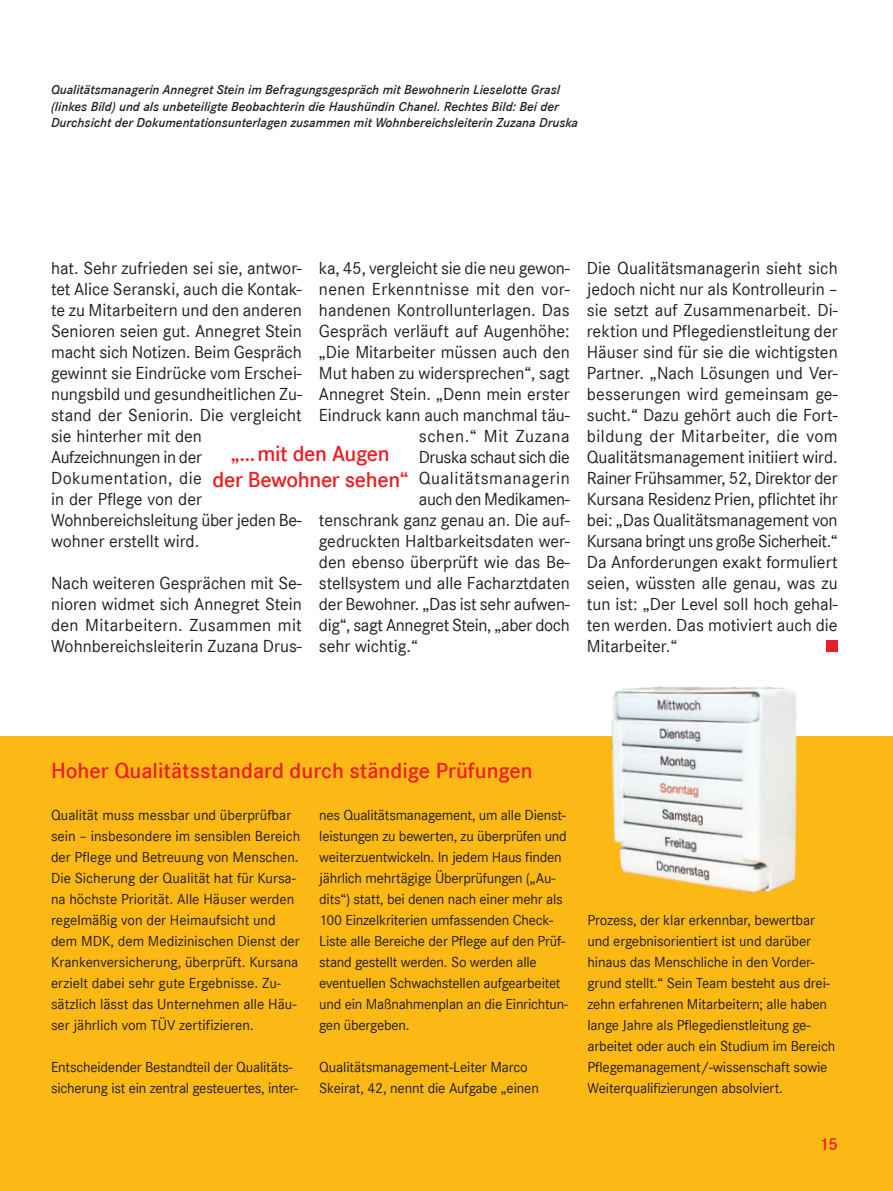
<style>
.page{position:relative;width:893px;height:1191px;background:#fff}
.page>*{position:absolute;margin:0;border:0;box-sizing:border-box;transform-origin:0 0}
.t1{font:600 22.5px/25.2px "Corporate S";color:#ee1d23;text-align:center}
.t2{font:18px/21px "Corporate S";color:#231f20;text-align:justify}
.t3{font:18px "Corporate S";letter-spacing:-.02em;color:#231f20}
.t4{font:18px "Corporate S";letter-spacing:.03em;color:#231f20}
.t5{font:18px "Corporate S";letter-spacing:.02em;color:#231f20}
.t6{font:18px "Corporate S";letter-spacing:-.025em;color:#231f20}
.t7{font:600 18px "Corporate S";color:#ee1d23}
.t8{font:15px/21px "Corporate S";letter-spacing:-.01em;color:#231f20}
.t9{font:italic 600 13.5px/16.5px "Corporate S";color:#231f20}
</style>
<div class="page">
<div style="left:0;top:736px;width:893px;height:455px;background:#fcb814"></div>
<img style="left:611px;top:686px;width:187px;height:208px">
<div style="left:826px;top:640px;width:12px;height:12px;background:#ee1d23"></div>
<p class="t9" style="left:51px;top:81px;width:529px">Qualitätsmanagerin Annegret Stein im Befragungsgespräch mit Bewohnerin Lieselotte Grasl (linkes Bild) und als unbeteiligte Beobachterin die Haushündin Chanel. Rechtes Bild: Bei der<br>Durchsicht der Dokumentationsunterlagen zusammen mit Wohnbereichsleiterin Zuzana Druska</p>
<p class="t2" style="left:51px;top:258px;width:252px;text-align:left">hat. Sehr zufrieden sei sie, antwor&shy;tet Alice Seranski, auch die Kontak&shy;te zu Mitarbeitern und den anderen<br>Senioren seien gut. Annegret Stein macht sich Notizen. Beim Gespräch gewinnt sie Eindrücke vom Erschei&shy;nungsbild und gesundheitlichen Zu&shy;stand der Seniorin. Die vergleicht sie hinterher mit den<br>Aufzeichnungen in der<br>Dokumentation, die<br>in der Pflege von der<br>Wohnbereichsleitung über jeden Be&shy;wohner erstellt wird.</p>
<p class="t2" style="left:51px;top:573px;width:252px">Nach weiteren Gesprächen mit Se&shy;nioren widmet sich Annegret Stein den Mitarbeitern. Zusammen mit Wohnbereichsleiterin Zuzana Drus-</p>
<p class="t2" style="left:319px;top:258px;width:252px">ka, 45, vergleicht sie die neu gewon-</p>
<p class="t5" style="left:319px;top:279px;width:252px">nenen Erkenntnisse mit den vor-</p>
<p class="t2" style="left:319px;top:300px;width:252px">handenen Kontrollunterlagen. Das</p>
<p class="t2" style="left:319px;top:321px;width:252px">Gespräch verläuft auf Augenhöhe:</p>
<p class="t2" style="left:319px;top:342px;width:252px">„Die Mitarbeiter müssen auch den</p>
<p class="t2" style="left:319px;top:363px;width:252px">Mut haben zu widersprechen“, sagt</p>
<p class="t2" style="left:319px;top:384px;width:252px">Annegret Stein. „Denn mein erster</p>
<p class="t2" style="left:319px;top:405px;width:252px">Eindruck kann auch manchmal täu-</p>
<p class="t4" style="left:419px;top:426px;width:152px">schen.“ Mit Zuzana</p>
<p class="t6" style="left:419px;top:447px;width:152px">Druska schaut sich die</p>
<p class="t4" style="left:419px;top:468px;width:152px">Qualitätsmanagerin</p>
<p class="t3" style="left:419px;top:489px;width:152px">auch den Medikamen-</p>
<p class="t2" style="left:319px;top:510px;width:252px">tenschrank ganz genau an. Die auf-</p>
<p class="t2" style="left:319px;top:531px;width:252px">gedruckten Haltbarkeitsdaten wer-</p>
<p class="t2" style="left:319px;top:552px;width:252px">den ebenso überprüft wie das Be-</p>
<p class="t2" style="left:319px;top:573px;width:252px">stellsystem und alle Facharztdaten</p>
<p class="t2" style="left:319px;top:594px;width:252px">der Bewohner. „Das ist sehr aufwen-</p>
<p class="t3" style="left:319px;top:615px;width:252px">dig“, sagt Annegret Stein, „aber doch</p>
<p class="t2" style="left:319px;top:636px;width:100px">sehr wichtig.“</p>
<p class="t1" style="left:212px;top:442px;width:197px">„…mit den Augen<br>der Bewohner sehen“</p>
<p class="t2" style="left:587px;top:258px;width:252px">Die Qualitätsmanagerin sieht sich jedoch nicht nur als Kontrolleurin – sie setzt auf Zusammenarbeit. Di&shy;rektion und Pflegedienstleitung der Häuser sind für sie die wichtigsten Partner. „Nach Lösungen und Ver&shy;besserungen wird gemeinsam ge&shy;sucht.“ Dazu gehört auch die Fort&shy;bildung der Mitarbeiter, die vom Qualitätsmanagement initiiert wird.<br>Rainer Frühsammer, 52, Direktor der Kursana Residenz Prien, pflichtet ihr bei: „Das Qualitätsmanagement von Kursana bringt uns große Sicherheit.“ Da Anforderungen exakt formuliert seien, wüssten alle genau, was zu tun ist: „Der Level soll hoch gehal&shy;ten werden. Das motiviert auch die Mitarbeiter.“</p>
<p class="t1" style="left:51px;top:758px;width:483px">Hoher Qualitätsstandard durch ständige Prüfungen</p>
<p class="t8" style="left:51px;top:805px;width:251px">Qualität muss messbar und überprüfbar sein – insbesondere im sensiblen Bereich der Pflege und Betreuung von Menschen.<br>Die Sicherung der Qualität hat für Kursa&shy;na höchste Priorität. Alle Häuser werden regelmäßig von der Heimaufsicht und dem MDK, dem Medizinischen Dienst der Krankenversicherung, überprüft. Kursana erzielt dabei sehr gute Ergebnisse. Zu&shy;sätzlich lässt das Unternehmen alle Häu&shy;ser jährlich vom TÜV zertifizieren.</p>
<p class="t8" style="left:51px;top:1057px;width:249px">Entscheidender Bestandteil der Qualitäts&shy;sicherung ist ein zentral gesteuertes, inter-</p>
<p class="t8" style="left:319px;top:805px;width:251px">nes Qualitätsmanagement, um alle Dienst&shy;leistungen zu bewerten, zu überprüfen und weiterzuentwickeln. In jedem Haus finden jährlich mehrtägige Überprüfungen („Au&shy;dits“) statt, bei denen nach einer mehr als 100 Einzelkriterien umfassenden Check-Liste alle Bereiche der Pflege auf den Prüf&shy;stand gestellt werden. So werden alle eventuellen Schwachstellen aufgearbeitet und ein Maßnahmenplan an die Einrichtun&shy;gen übergeben.</p>
<p class="t8" style="left:319px;top:1057px;width:221px">Qualitätsmanagement-Leiter Marco<br>Skeirat, 42, nennt die Aufgabe „einen</p>
<p class="t8" style="left:587px;top:910px;width:249px">Prozess, der klar erkennbar, bewertbar und ergebnisorientiert ist und darüber hinaus das Menschliche in den Vorder&shy;grund stellt.“ Sein Team besteht aus drei&shy;zehn erfahrenen Mitarbeitern; alle haben lange Jahre als Pflegedienstleitung ge&shy;arbeitet oder auch ein Studium im Bereich Pflegemanagement/-wissenschaft sowie Weiterqualifizierungen absolviert.</p>
<p class="t7" style="left:819px;top:1134px;width:20px">15</p>
</div>
